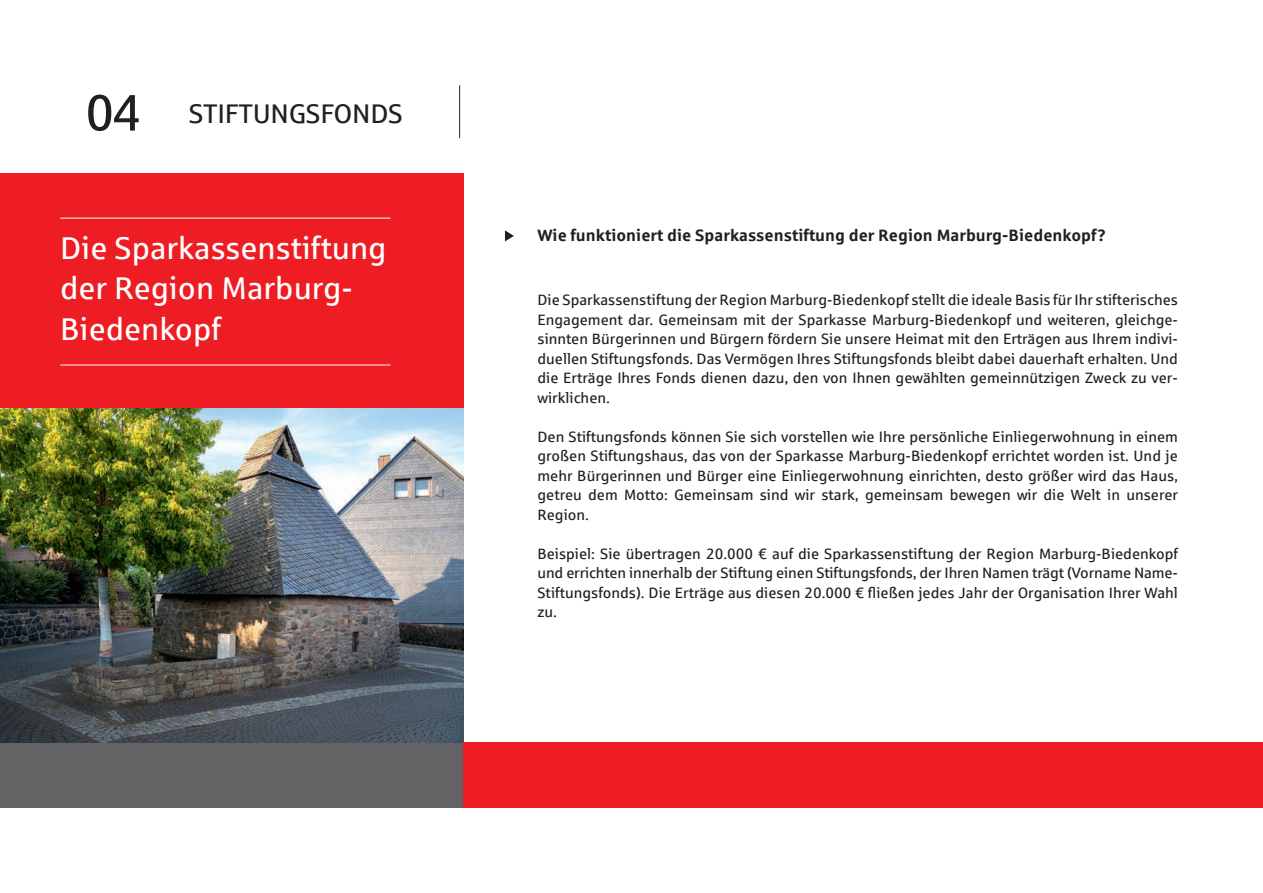
<style>
.page{position:relative;width:1263px;height:893px;background:#fff}
.page>*{position:absolute;margin:0;border:0;box-sizing:border-box;transform-origin:0 0}
.t1{font:31.5px/40.5px "Sparkasse Rg";color:#fff}
.t2{font:27px "Sparkasse Rg";letter-spacing:-.01em;color:#231f20}
.t3{font:700 16.5px "Sparkasse Rg";color:#231f20}
.t4{font:15px/19.5px "Sparkasse Rg";color:#231f20;text-align:justify}
.s1{font-size:51px}
</style>
<div class="page">
<div style="left:0;top:743px;width:463px;height:65px;background:#636366"></div>
<svg style="left:505px;top:230px;width:9px;height:11px"></svg>
<div style="left:0;top:173px;width:463px;height:235px;background:#ee1d23"></div>
<img style="left:0;top:408px;width:463px;height:335px">
<div style="left:463px;top:743px;width:800px;height:65px;background:#ee1d23"></div>
<hr style="left:459px;top:85px;width:1px;height:53px;background:#231f20">
<hr style="left:60px;top:218px;width:330px;height:1px;background:#fff">
<hr style="left:60px;top:365px;width:330px;height:1px;background:#fff">
<h2 class="t2" style="left:85px;top:97px;width:319px"><span class="s1">04</span> STIFTUNGSFONDS</h2>
<h1 class="t1" style="left:60px;top:227px;width:328px">Die Sparkassenstiftung der Region Marburg-<br>Biedenkopf</h1>
<p class="t3" style="left:537px;top:225px;width:570px">Wie funktioniert die Sparkassenstiftung der Region Marburg-Biedenkopf?</p>
<p class="t4" style="left:537px;top:290px;width:642px">Die Sparkassenstiftung der Region Marburg-Biedenkopf stellt die ideale Basis für Ihr stifterisches Engagement dar. Gemeinsam mit der Sparkasse Marburg-Biedenkopf und weiteren, gleichge&shy;sinnten Bürgerinnen und Bürgern fördern Sie unsere Heimat mit den Erträgen aus Ihrem indivi&shy;duellen Stiftungsfonds. Das Vermögen Ihres Stiftungsfonds bleibt dabei dauerhaft erhalten. Und die Erträge Ihres Fonds dienen dazu, den von Ihnen gewählten gemeinnützigen Zweck zu ver&shy;wirklichen.</p>
<p class="t4" style="left:537px;top:426px;width:642px">Den Stiftungsfonds können Sie sich vorstellen wie Ihre persönliche Einliegerwohnung in einem großen Stiftungshaus, das von der Sparkasse Marburg-Biedenkopf errichtet worden ist. Und je mehr Bürgerinnen und Bürger eine Einliegerwohnung einrichten, desto größer wird das Haus, getreu dem Motto: Gemeinsam sind wir stark, gemeinsam bewegen wir die Welt in unserer Region.</p>
<p class="t4" style="left:537px;top:543px;width:642px">Beispiel: Sie übertragen 20.000 € auf die Sparkassenstiftung der Region Marburg-Biedenkopf und errichten innerhalb der Stiftung einen Stiftungsfonds, der Ihren Namen trägt (Vorname Name-Stiftungsfonds). Die Erträge aus diesen 20.000 € fließen jedes Jahr der Organisation Ihrer Wahl zu.</p>
</div>
